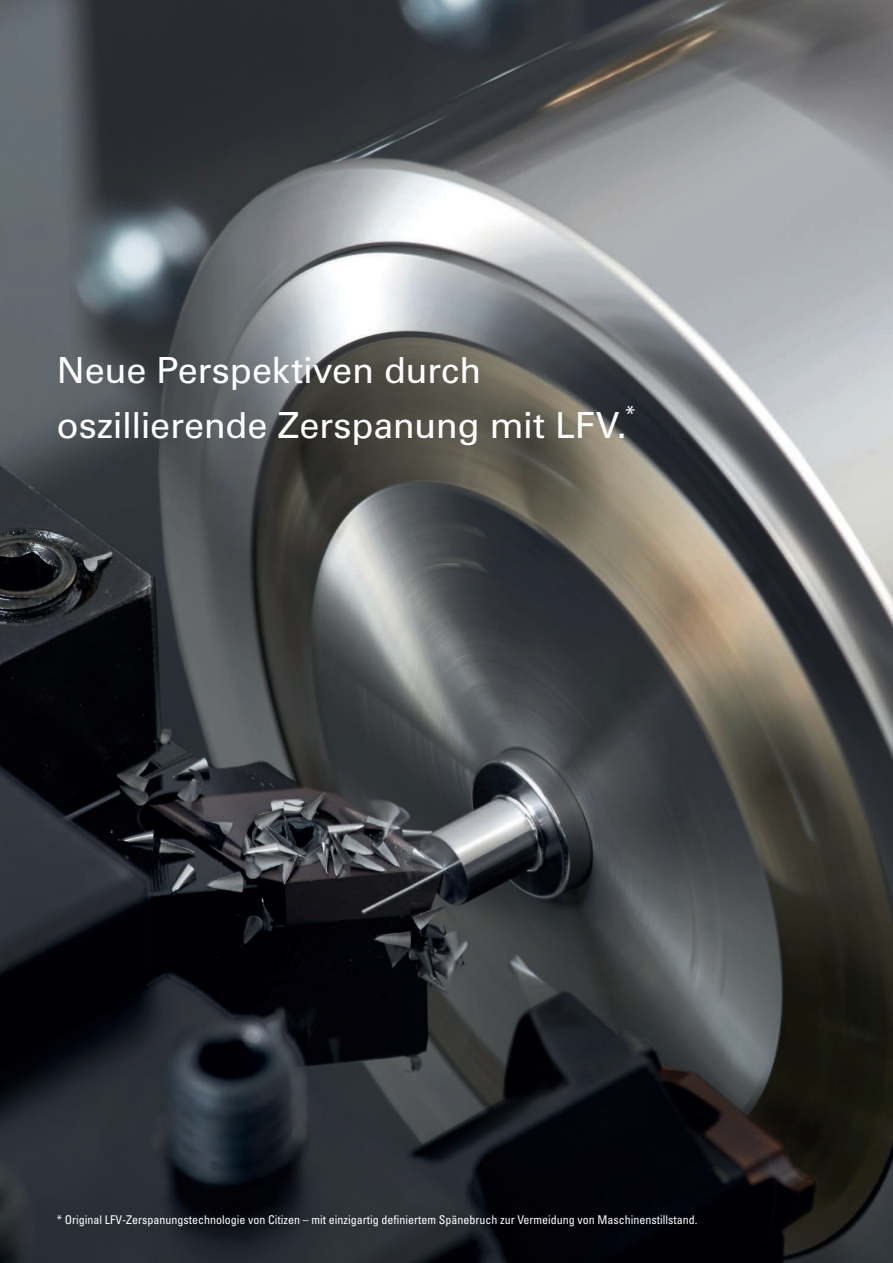
<style>
.page{position:relative;width:893px;height:1263px;background:#fff}
.page>*{position:absolute;margin:0;border:0;box-sizing:border-box;transform-origin:0 0}
.t1{font:36px/55.5px "Univers LT Std";letter-spacing:-.005em;color:#fff}
.t2{font:21px "Univers LT Std";color:#fff}
.t3{font:condensed 12px "Univers LT Std";color:#fff}
</style>
<div class="page">
<img style="left:0;top:0;width:893px;height:1263px">
<h1 class="t1" style="left:57px;top:342px;width:571px">Neue Perspektiven durch oszillierende Zerspanung mit LFV.</h1>
<h2 class="t2" style="left:624px;top:401px;width:13px">*</h2>
<p class="t3" style="left:57px;top:1212px;width:642px">* Original LFV-Zerspanungstechnologie von Citizen – mit einzigartig definiertem Spänebruch zur Vermeidung von Maschinenstillstand.</p>
</div>
